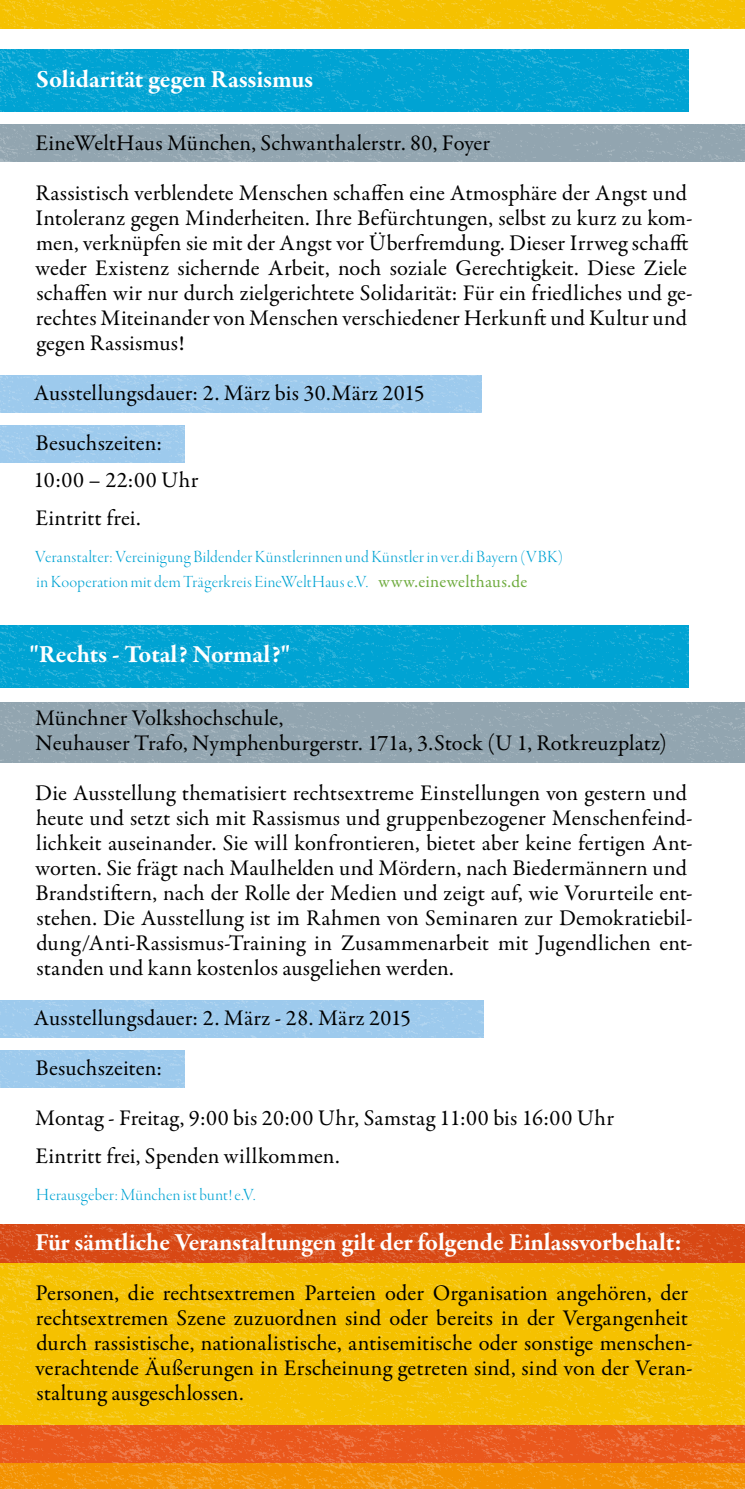
<style>
.page{position:relative;width:745px;height:1489px;background:#fff}
.page>*{position:absolute;margin:0;border:0;box-sizing:border-box;transform-origin:0 0}
.t1{font:700 25px "Garamond Premr Pro";letter-spacing:-.005em;color:#fff}
.t2{font:22.5px/25px "Garamond Premr Pro";letter-spacing:.005em;color:#000}
.t3{font:17.5px/25px "Garamond Premr Pro Lt Disp";letter-spacing:.02em;color:#00a3d3}
.s1{font-family:"Garamond Premr Pro";color:#6eab3e}
</style>
<div class="page">
<img style="left:0;top:0;width:744px;height:1488px">
<p class="t1" style="left:36px;top:64px;width:278px">Solidarität gegen Rassismus</p>
<p class="t2" style="left:35px;top:131px;width:456px">EineWeltHaus München, Schwanthalerstr. 80, Foyer</p>
<p class="t2" style="left:35px;top:181px;width:658px">Rassistisch verblendete Menschen schaffen eine Atmosphäre der Angst und Intoleranz gegen Minderheiten. Ihre Befürchtungen, selbst zu kurz zu kom&shy;men, verknüpfen sie mit der Angst vor Überfremdung. Dieser Irrweg schafft weder Existenz sichernde Arbeit, noch soziale Gerechtigkeit. Diese Ziele schaffen wir nur durch zielgerichtete Solidarität: Für ein friedliches und ge&shy;rechtes Miteinander von Menschen verschiedener Herkunft und Kultur und gegen Rassismus!</p>
<p class="t2" style="left:34px;top:381px;width:392px">Ausstellungsdauer: 2. März bis 30.März 2015</p>
<p class="t2" style="left:33px;top:424px;width:166px;line-height:37.5px">Besuchszeiten:<br>10:00 – 22:00 Uhr<br>Eintritt frei.</p>
<p class="t3" style="left:35px;top:545px;width:529px">Veranstalter: Vereinigung Bildender Künstlerinnen und Künstler in ver.di Bayern (VBK) in Kooperation mit dem Trägerkreis EineWeltHaus e.V. <span class="s1">www.einewelthaus.de</span></p>
<p class="t1" style="left:30px;top:639px;width:262px">"Rechts - Total? Normal?"</p>
<p class="t2" style="left:35px;top:706px;width:632px">Münchner Volkshochschule,<br>Neuhauser Trafo, Nymphenburgerstr. 171a, 3.Stock (U 1, Rotkreuzplatz)</p>
<p class="t2" style="left:35px;top:781px;width:658px">Die Ausstellung thematisiert rechtsextreme Einstellungen von gestern und heute und setzt sich mit Rassismus und gruppenbezogener Menschenfeind&shy;lichkeit auseinander. Sie will konfrontieren, bietet aber keine fertigen Ant&shy;worten. Sie frägt nach Maulhelden und Mördern, nach Biedermännern und Brandstiftern, nach der Rolle der Medien und zeigt auf, wie Vorurteile ent&shy;stehen. Die Ausstellung ist im Rahmen von Seminaren zur Demokratiebil&shy;dung/Anti-Rassismus-Training in Zusammenarbeit mit Jugendlichen ent&shy;standen und kann kostenlos ausgeliehen werden.</p>
<p class="t2" style="left:34px;top:1006px;width:378px">Ausstellungsdauer: 2. März - 28. März 2015</p>
<p class="t2" style="left:35px;top:1056px;width:128px">Besuchszeiten:</p>
<p class="t2" style="left:35px;top:1099px;width:580px;line-height:37.5px">Montag - Freitag, 9:00 bis 20:00 Uhr, Samstag 11:00 bis 16:00 Uhr<br>Eintritt frei, Spenden willkommen.</p>
<p class="t3" style="left:36px;top:1182px;width:221px">Herausgeber: München ist bunt! e.V.</p>
<p class="t1" style="left:35px;top:1227px;width:648px">Für sämtliche Veranstaltungen gilt der folgende Einlassvorbehalt:</p>
<p class="t2" style="left:35px;top:1281px;width:658px">Personen, die rechtsextremen Parteien oder Organisation angehören, der rechtsextremen Szene zuzuordnen sind oder bereits in der Vergangenheit durch rassistische, nationalistische, antisemitische oder sonstige menschen&shy;verachtende Äußerungen in Erscheinung getreten sind, sind von der Veran&shy;staltung ausgeschlossen.</p>
</div>
